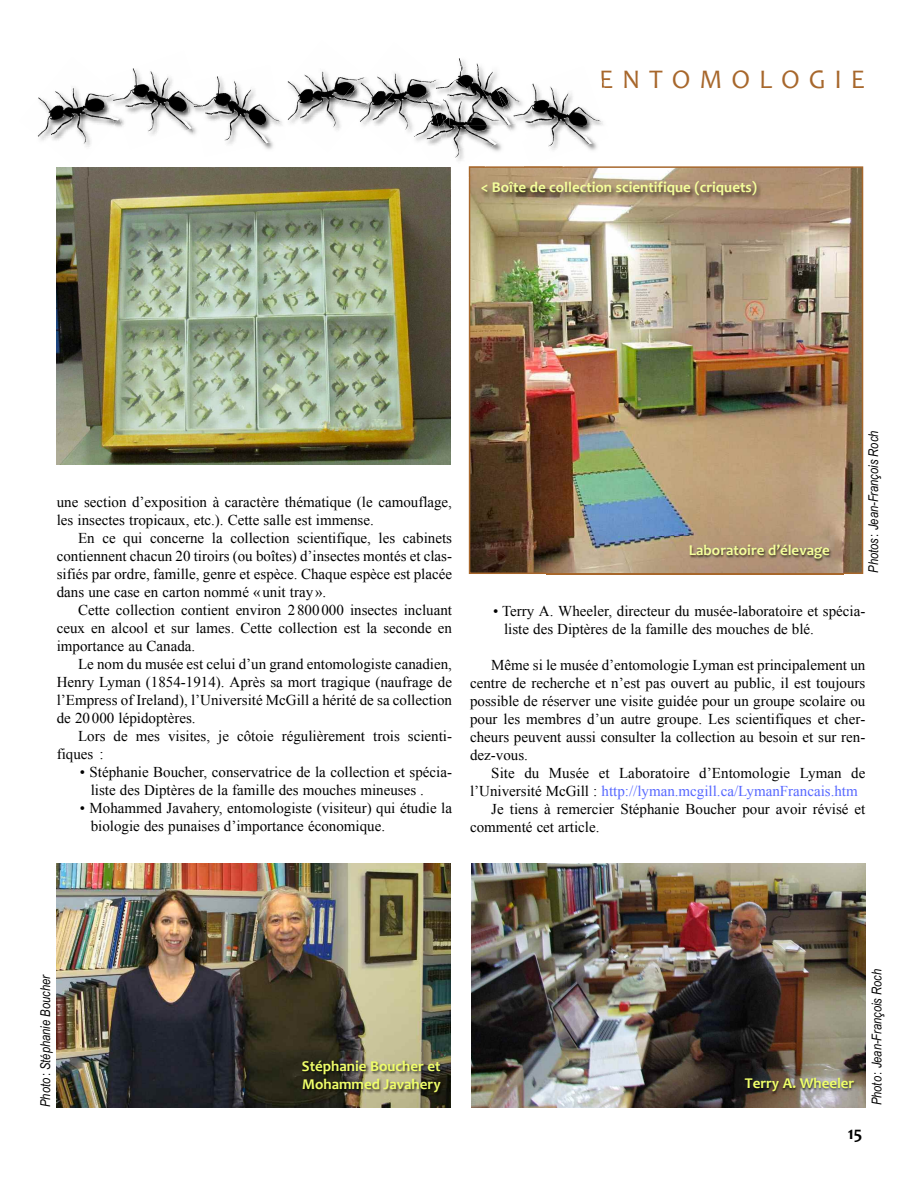
<style>
.page{position:relative;width:918px;height:1188px;background:#fff}
.page>*{position:absolute;margin:0;border:0;box-sizing:border-box;transform-origin:0 0}
.t1{font:27px "Candara";letter-spacing:.33em;color:#a7672c}
.t2{font:700 18px "Candara";color:#000}
.t3{font:15px/18px "Times New Roman";color:#000}
.t4{font:700 15px "Candara";color:#f5ff9c}
.t5{font:15px "Times New Roman";color:#5768ff}
.t6{font:700 15px/18px "Candara";color:#f0ff6a}
.t7{font:italic 13.5px "Arial Narrow";color:#000}
.s1{font-style:normal}
.s2{color:#000}
</style>
<div class="page">
<img style="left:56px;top:167px;width:395px;height:298px">
<img style="left:472px;top:169px;width:388px;height:402px">
<div style="left:469px;top:166px;width:394px;height:408px;border:2px solid #a7672c"></div>
<img style="left:56px;top:863px;width:395px;height:189px">
<img style="left:471px;top:863px;width:395px;height:245px">
<img style="left:524px;top:166px;width:40px;height:2px">
<img style="left:524px;top:168px;width:35px;height:5px">
<img style="left:537px;top:125px;width:65px;height:26px">
<img style="left:532px;top:81px;width:72px;height:44px">
<img style="left:468px;top:166px;width:3px;height:23px">
<img style="left:425px;top:167px;width:26px;height:27px">
<img style="left:469px;top:166px;width:17px;height:11px">
<img style="left:455px;top:152px;width:9px;height:9px">
<img style="left:434px;top:167px;width:17px;height:12px">
<img style="left:528px;top:125px;width:9px;height:4px">
<img style="left:524px;top:86px;width:11px;height:39px">
<img style="left:439px;top:127px;width:63px;height:25px">
<img style="left:459px;top:58px;width:8px;height:9px">
<img style="left:509px;top:89px;width:15px;height:27px">
<img style="left:461px;top:67px;width:48px;height:26px">
<img style="left:506px;top:93px;width:10px;height:23px">
<svg style="left:506px;top:116px;width:22px;height:15px"></svg>
<img style="left:444px;top:122px;width:62px;height:17px">
<img style="left:449px;top:71px;width:57px;height:54px">
<img style="left:287px;top:71px;width:54px;height:59px">
<img style="left:132px;top:68px;width:60px;height:67px">
<img style="left:56px;top:1052px;width:395px;height:56px">
<img style="left:557px;top:1070px;width:309px;height:37px">
<img style="left:547px;top:537px;width:297px;height:38px">
<img style="left:471px;top:173px;width:333px;height:41px">
<img style="left:526px;top:173px;width:18px;height:6px">
<svg style="left:470px;top:168px;width:13px;height:8px"></svg>
<img style="left:201px;top:167px;width:14px;height:3px">
<img style="left:287px;top:113px;width:13px;height:17px">
<img style="left:287px;top:83px;width:9px;height:44px">
<img style="left:192px;top:128px;width:2px;height:7px">
<img style="left:182px;top:77px;width:12px;height:51px">
<img style="left:217px;top:76px;width:56px;height:74px">
<img style="left:260px;top:90px;width:22px;height:37px">
<img style="left:269px;top:96px;width:11px;height:17px">
<img style="left:194px;top:79px;width:31px;height:59px">
<img style="left:189px;top:82px;width:20px;height:44px">
<img style="left:60px;top:167px;width:37px;height:17px">
<img style="left:115px;top:76px;width:32px;height:57px">
<img style="left:37px;top:87px;width:78px;height:60px">
<svg style="left:74px;top:167px;width:6px;height:2px"></svg>
<img style="left:99px;top:79px;width:20px;height:45px">
<img style="left:109px;top:87px;width:21px;height:31px">
<svg style="left:400px;top:167px;width:7px;height:2px"></svg>
<img style="left:431px;top:127px;width:8px;height:18px">
<img style="left:435px;top:112px;width:9px;height:15px">
<img style="left:440px;top:106px;width:9px;height:16px">
<img style="left:449px;top:80px;width:20px;height:35px">
<img style="left:333px;top:74px;width:9px;height:51px">
<img style="left:397px;top:74px;width:34px;height:71px">
<img style="left:397px;top:91px;width:35px;height:52px">
<img style="left:401px;top:96px;width:34px;height:41px">
<img style="left:425px;top:74px;width:6px;height:17px">
<img style="left:432px;top:96px;width:8px;height:16px">
<img style="left:437px;top:96px;width:12px;height:10px">
<svg style="left:431px;top:74px;width:25px;height:22px"></svg>
<img style="left:360px;top:72px;width:37px;height:54px">
<img style="left:342px;top:77px;width:38px;height:41px">
<h1 class="t1" style="left:599px;top:62px;width:267px">ENTOMOLOGIE</h1>
<p class="t4" style="left:481px;top:177px;width:278px">&lt; Boîte de collection scientifique (criquets)</p>
<p class="t3" style="left:57px;top:493px;width:397px">une section d’exposition à caractère thématique (le camouflage, les insectes tropicaux, etc.). Cette salle est immense.</p>
<p class="t3" style="left:57px;top:529px;width:397px;text-align:justify;text-indent:21px">En ce qui concerne la collection scientifique, les cabinets contiennent chacun 20 tiroirs (ou boîtes) d’insectes montés et clas&shy;sifiés par ordre, famille, genre et espèce. Chaque espèce est placée dans une case en carton nommé «unit tray».</p>
<p class="t3" style="left:57px;top:601px;width:397px;text-align:justify;text-indent:21px">Cette collection contient environ 2 800000 insectes incluant ceux en alcool et sur lames. Cette collection est la seconde en importance au Canada.</p>
<p class="t3" style="left:57px;top:655px;width:397px;text-align:justify;text-indent:21px">Le nom du musée est celui d’un grand entomologiste canadien, Henry Lyman (1854-1914). Après sa mort tragique (naufrage de l’Empress of Ireland), l’Université McGill a hérité de sa collection de 20 000 lépidoptères.</p>
<p class="t3" style="left:57px;top:727px;width:397px;text-indent:21px">Lors de mes visites, je côtoie régulièrement trois scienti&shy;fiques :</p>
<p class="t3" style="left:91px;top:763px;width:363px;text-indent:-11px">• Stéphanie Boucher, conservatrice de la collection et spécia&shy;liste des Diptères de la famille des mouches mineuses .</p>
<p class="t3" style="left:91px;top:799px;width:363px;text-indent:-11px">• Mohammed Javahery, entomologiste (visiteur) qui étudie la biologie des punaises d’importance économique.</p>
<p class="t4" style="left:689px;top:541px;width:143px">Laboratoire d’élevage</p>
<p class="t7" style="left:866px;top:573px;width:143px;rotate:-90deg">Photos <span class="s1">:</span> Jean-François Roch</p>
<p class="t3" style="left:504px;top:602px;width:363px;text-indent:-11px">• terry A. Wheeler, directeur du musée-laboratoire et spécia&shy;liste des Diptères de la famille des mouches de blé.</p>
<p class="t3" style="left:470px;top:656px;width:397px;text-align:justify;text-indent:21px">Même si le musée d’entomologie Lyman est principalement un centre de recherche et n’est pas ouvert au public, il est toujours possible de réserver une visite guidée pour un groupe scolaire ou pour les membres d’un autre groupe. Les scientifiques et cher&shy;cheurs peuvent aussi consulter la collection au besoin et sur ren&shy;dez-vous.</p>
<p class="t3" style="left:491px;top:764px;width:376px">Site du Musée et Laboratoire d’Entomologie Lyman de</p>
<p class="t5" style="left:470px;top:783px;width:389px"><span class="s2">l’Université McGill :</span> http://lyman.mcgill.ca/LymanFrancais.htm</p>
<p class="t3" style="left:491px;top:800px;width:376px">Je tiens à remercier Stéphanie Boucher pour avoir révisé et</p>
<p class="t3" style="left:470px;top:818px;width:131px">commenté cet article.</p>
<p class="t7" style="left:37px;top:1107px;width:134px;rotate:-90deg">Photo <span class="s1">:</span> Stéphanie Boucher</p>
<p class="t6" style="left:302px;top:1057px;width:140px">Stéphanie Boucher et mohammed Javahery</p>
<p class="t6" style="left:745px;top:1074px;width:111px">Terry A. Wheeler</p>
<p class="t2" style="left:848px;top:1122px;width:16px">15</p>
<p class="t7" style="left:869px;top:1105px;width:138px;rotate:-90deg">Photo <span class="s1">:</span> Jean-François Roch</p>
</div>
